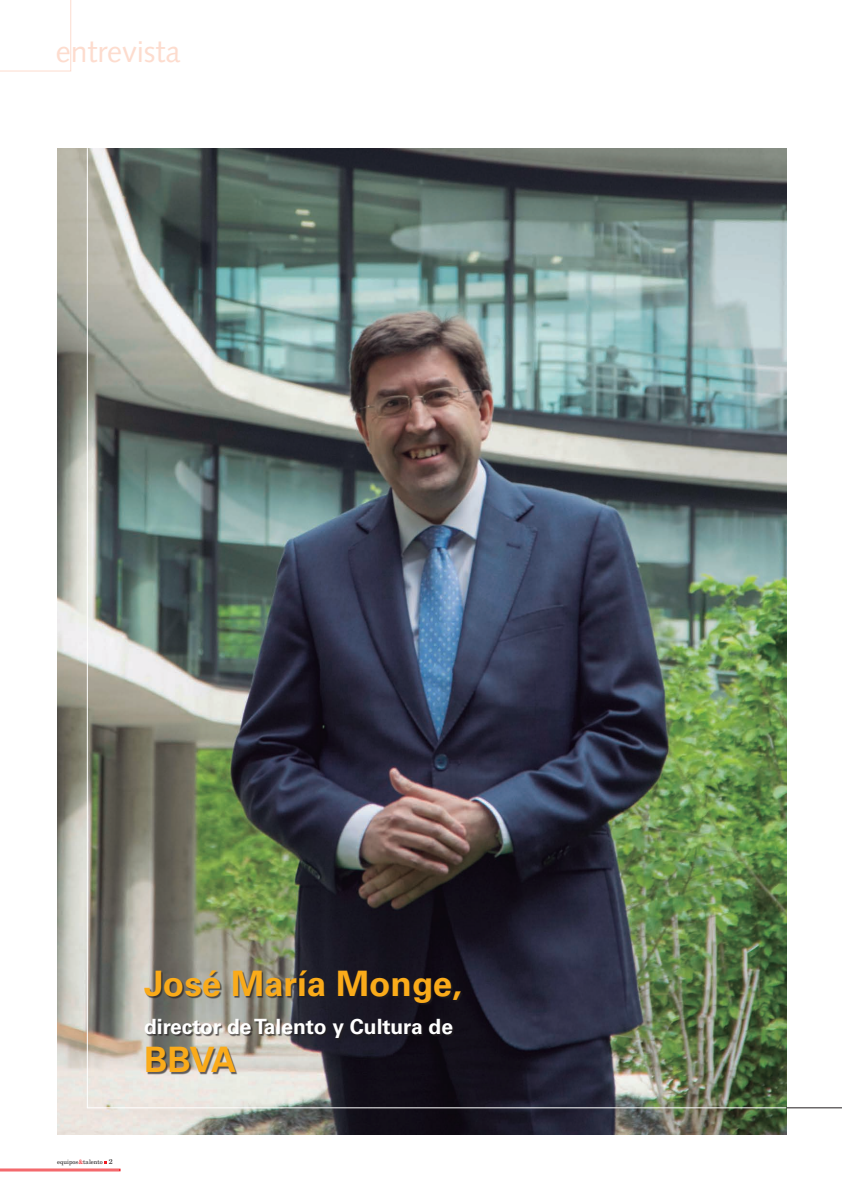
<style>
.page{position:relative;width:842px;height:1191px;background:#fff}
.page>*{position:absolute;margin:0;border:0;box-sizing:border-box;transform-origin:0 0}
.ENT_Entrevistat_Empr{font:700 35px "Univers LT";color:#faab1a}
.GEST_0_Seccio_següen{font:30px "Syntax LT";color:#fddcce}
.ENT_càrrec_sobre_fot{font:700 21px "Univers LT";color:#fff}
.t1{font:6px "New Century Schlbk LT";color:#231f20}
.s1{color:#ee1d23}
.s2{font-size:7px}
</style>
<div class="page">
<hr style="left:786px;top:1106px;width:56px;height:1px;background:#231f20">
<img style="left:57px;top:148px;width:729px;height:986px">
<div style="left:145px;top:971px;width:318px;height:103px;background:#231f20;opacity:.7"></div>
<hr style="left:87px;top:1106px;width:699px;height:1px;background:#fff">
<hr style="left:87px;top:148px;width:1px;height:959px;background:#fff">
<svg style="left:0;top:1161px;width:120px;height:9px"></svg>
<svg style="left:0;top:0;width:71px;height:71px"></svg>
<p class="GEST_0_Seccio_següen" style="left:56px;top:34px;width:126px">entrevista</p>
<p class="ENT_Entrevistat_Empr" style="left:144px;top:963px;width:319px">José María Monge,</p>
<p class="ENT_càrrec_sobre_fot" style="left:144px;top:1014px;width:310px">director de Talento y Cultura de</p>
<p class="ENT_Entrevistat_Empr" style="left:144px;top:1039px;width:94px">BBVA</p>
<p class="t1" style="left:57px;top:1158px;width:57px">equipos<span class="s1">&amp;</span>talento <span class="s2">2</span></p>
</div>
